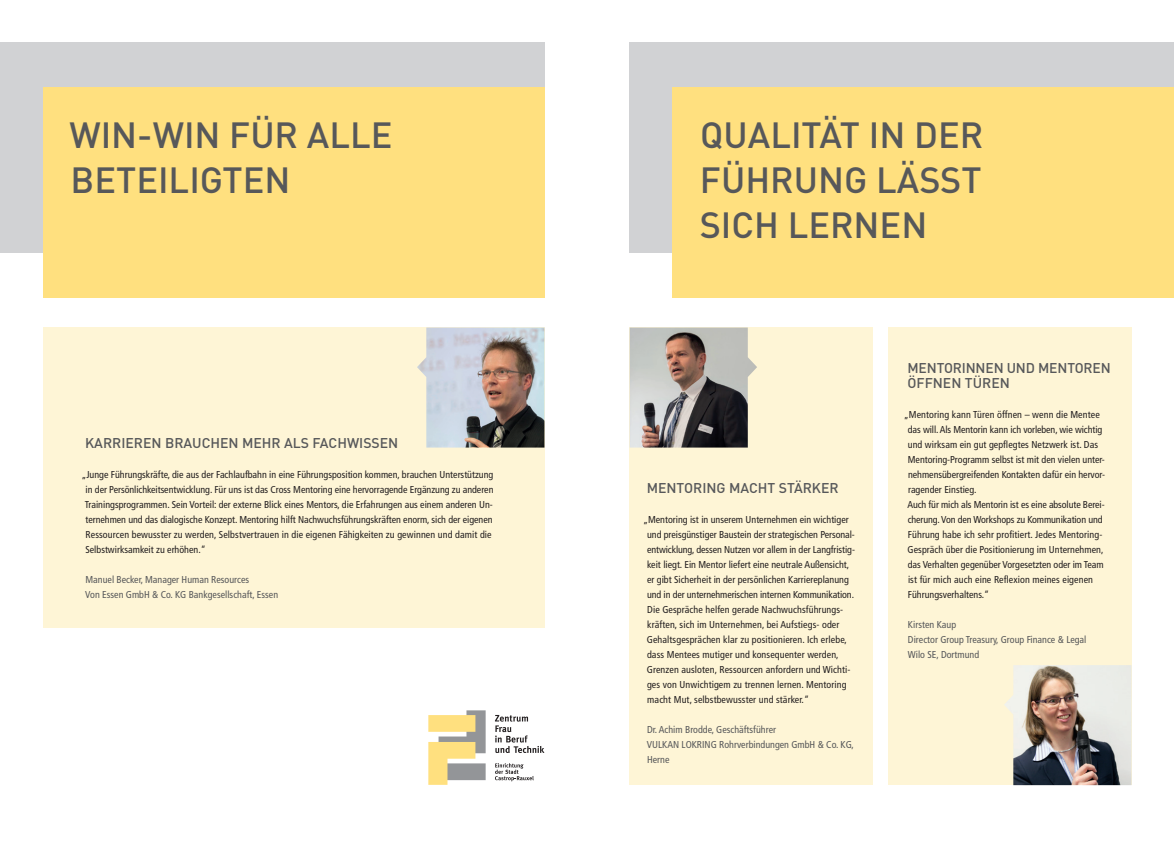
<style>
.page{position:relative;width:1174px;height:842px;background:#fff}
.page>*{position:absolute;margin:0;border:0;box-sizing:border-box;transform-origin:0 0}
.t1{font:500 36px/45px "DIN";color:#57585a}
.t2{font:500 14px/15px "DIN";color:#57585a}
.t3{font:condensed 10px/15px "Frutiger LT Std";color:#231f20}
.t4{font:condensed 10px/15px "Frutiger LT Std";color:#57585a}
</style>
<div class="page">
<div style="left:0;top:43px;width:544px;height:210px;background:#d1d2d4"></div>
<svg style="left:495px;top:715px;width:49px;height:38px"></svg>
<svg style="left:495px;top:763px;width:39px;height:18px"></svg>
<svg style="left:428px;top:710px;width:57px;height:75px"></svg>
<div style="left:43px;top:88px;width:501px;height:210px;background:#ffe07f"></div>
<div style="left:43px;top:328px;width:501px;height:300px;background:#fef5d6"></div>
<img style="left:417px;top:328px;width:127px;height:120px">
<div style="left:629px;top:43px;width:545px;height:210px;background:#d1d2d4"></div>
<div style="left:672px;top:88px;width:502px;height:210px;background:#ffe07f"></div>
<div style="left:629px;top:328px;width:244px;height:457px;background:#fef5d6"></div>
<div style="left:887px;top:328px;width:244px;height:457px;background:#fef5d6"></div>
<img style="left:1004px;top:665px;width:127px;height:120px">
<img style="left:629px;top:328px;width:128px;height:120px">
<h1 class="t1" style="left:69px;top:111px;width:324px">WIN-WIN FÜR ALLE<br>BETEILIGTEN</h1>
<h2 class="t2" style="left:85px;top:434px;width:315px">KARRIEREN BRAUCHEN MEHR ALS FACHWISSEN</h2>
<p class="t3" style="left:85px;top:467px;width:410px;text-indent:-3px">„Junge Führungskräfte, die aus der Fachlaufbahn in eine Führungsposition kommen, brauchen Unterstützung in der Persönlichkeitsentwicklung. Für uns ist das Cross Mentoring eine hervorragende Ergänzung zu anderen Trainingsprogrammen. Sein Vorteil: der externe Blick eines Mentors, die Erfahrungen aus einem anderen Un&shy;ternehmen und das dialogische Konzept. Mentoring hilft Nachwuchsführungskräften enorm, sich der eigenen Ressourcen bewusster zu werden, Selbstvertrauen in die eigenen Fähigkeiten zu gewinnen und damit die Selbstwirksamkeit zu erhöhen.“</p>
<p class="t4" style="left:85px;top:572px;width:194px">Manuel Becker, Manager Human Resources<br>Von Essen GmbH &amp; Co. KG Bankgesellschaft, Essen</p>
<h1 class="t1" style="left:699px;top:111px;width:285px;text-align:justify">QUALITÄT IN DER FÜHRUNG LÄSST SICH LERNEN</h1>
<h2 class="t2" style="left:646px;top:479px;width:194px">MENTORING MACHT STÄRKER</h2>
<p class="t3" style="left:647px;top:512px;width:210px;text-indent:-4px">„Mentoring ist in unserem Unternehmen ein wichtiger und preisgünstiger Baustein der strategischen Personal&shy;entwicklung, dessen Nutzen vor allem in der Langfristig&shy;keit liegt. Ein Mentor liefert eine neutrale Außensicht, er gibt Sicherheit in der persönlichen Karriereplanung und in der unternehmerischen internen Kommunikation.<br>Die Gespräche helfen gerade Nachwuchsführungs&shy;kräften, sich im Unternehmen, bei Aufstiegs- oder Gehaltsgesprächen klar zu positionieren. Ich erlebe, dass Mentees mutiger und konsequenter werden, Grenzen ausloten, Ressourcen anfordern und Wichti&shy;ges von Unwichtigem zu trennen lernen. Mentoring macht Mut, selbstbewusster und stärker.“</p>
<p class="t4" style="left:647px;top:722px;width:209px">Dr. Achim Brodde, Geschäftsführer<br>VULKAN LOKRING Rohrverbindungen GmbH &amp; Co. KG,<br>Herne</p>
<h2 class="t2" style="left:907px;top:359px;width:205px">MENTORINNEN UND MENTOREN<br>ÖFFNEN TÜREN</h2>
<p class="t3" style="left:907px;top:407px;width:199px;text-indent:-4px">„Mentoring kann Türen öffnen – wenn die Mentee das will. Als Mentorin kann ich vorleben, wie wichtig und wirksam ein gut gepflegtes Netzwerk ist. Das Mentoring-Programm selbst ist mit den vielen unter&shy;nehmensübergreifenden Kontakten dafür ein hervor&shy;ragender Einstieg.<br>Auch für mich als Mentorin ist es eine absolute Berei&shy;cherung. Von den Workshops zu Kommunikation und Führung habe ich sehr profitiert. Jedes Mentoring-Gespräch über die Positionierung im Unternehmen, das Verhalten gegenüber Vorgesetzten oder im Team ist für mich auch eine Reflexion meines eigenen Führungsverhaltens.“</p>
<p class="t4" style="left:908px;top:617px;width:180px">Kirsten Kaup<br>Director Group Treasury, Group Finance &amp; Legal<br>Wilo SE, Dortmund</p>
</div>
